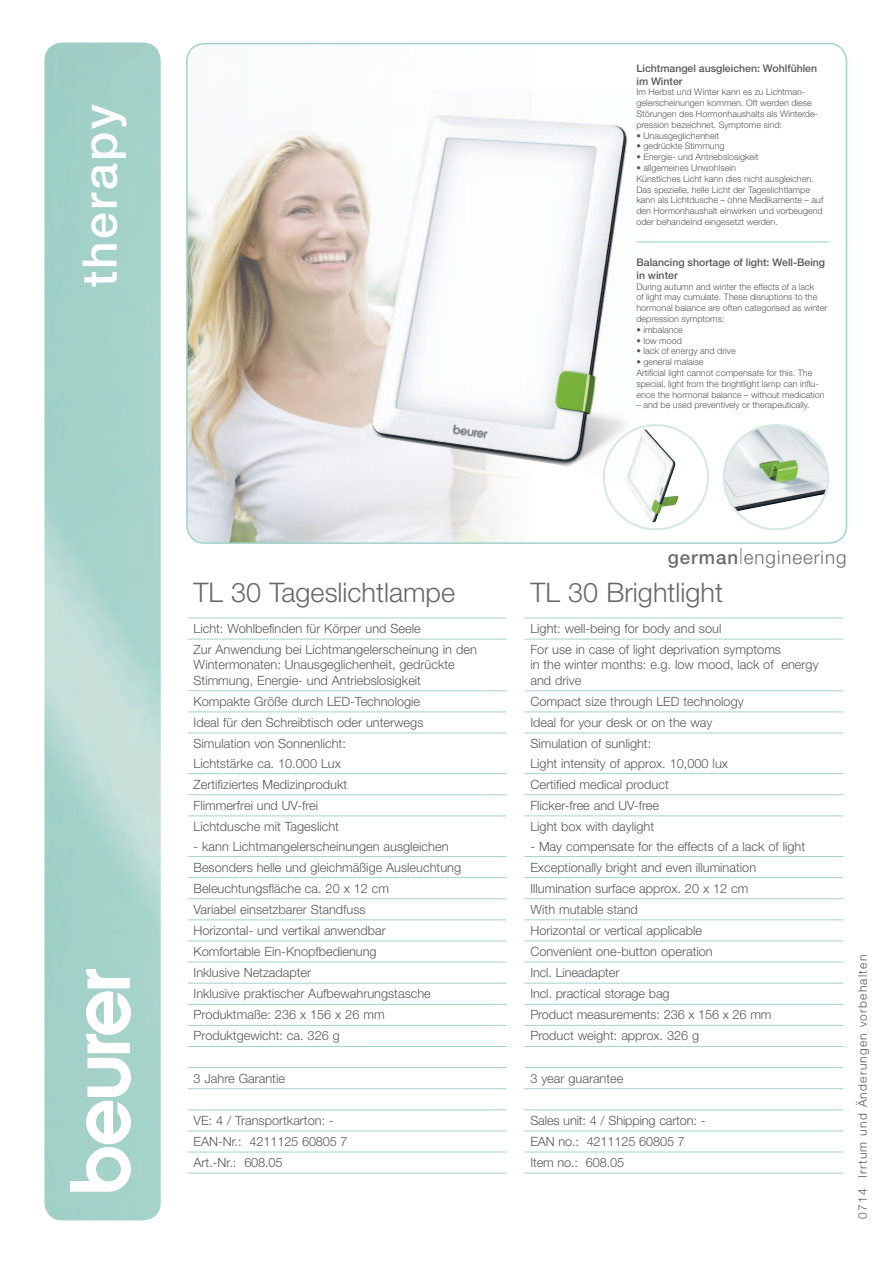
<style>
.page{position:relative;width:893px;height:1263px;background:#fff}
.page>*{position:absolute;margin:0;border:0;box-sizing:border-box;transform-origin:0 0}
.t1{font:500 48px "Helvetica Neue LT Pro";letter-spacing:.05em;color:#fff}
.t2{font:300 27px "Helvetica Neue LT Pro";color:#67676a}
.t3{font:300 18.75px "Helvetica Neue LT Pro";letter-spacing:.05em;color:#6c6d70}
.t4{font:300 12.75px/21.1px "Helvetica Neue LT Pro";color:#57585a}
.t5{font:300 12px "Helvetica Neue LT Pro";letter-spacing:.1em;color:#57585a}
.t6{font:500 10.5px/12.6px "Helvetica Neue LT Pro";color:#57585a}
.t7{font:300 9px/10.8px "Helvetica Neue LT Pro";color:#57585a}
.s1{font-weight:500}
.s2{font-weight:100;font-size:22.5px}
</style>
<div class="page">
<img style="left:44px;top:43px;width:117px;height:1177px">
<svg style="left:70px;top:969px;width:61px;height:223px"></svg>
<hr style="left:188px;top:618px;width:318px;height:1px;background:#a4d3cb">
<hr style="left:188px;top:639px;width:318px;height:1px;background:#a4d3cb">
<hr style="left:188px;top:690px;width:318px;height:1px;background:#a4d3cb">
<hr style="left:188px;top:711px;width:318px;height:1px;background:#a4d3cb">
<hr style="left:188px;top:733px;width:318px;height:1px;background:#a4d3cb">
<hr style="left:188px;top:773px;width:318px;height:1px;background:#a4d3cb">
<hr style="left:188px;top:794px;width:318px;height:1px;background:#a4d3cb">
<hr style="left:188px;top:815px;width:318px;height:1px;background:#a4d3cb">
<hr style="left:188px;top:856px;width:318px;height:1px;background:#a4d3cb">
<hr style="left:188px;top:877px;width:318px;height:1px;background:#a4d3cb">
<hr style="left:188px;top:898px;width:318px;height:1px;background:#a4d3cb">
<hr style="left:188px;top:919px;width:318px;height:1px;background:#a4d3cb">
<hr style="left:188px;top:940px;width:318px;height:1px;background:#a4d3cb">
<hr style="left:188px;top:962px;width:318px;height:1px;background:#a4d3cb">
<hr style="left:188px;top:983px;width:318px;height:1px;background:#a4d3cb">
<hr style="left:188px;top:1004px;width:318px;height:1px;background:#a4d3cb">
<hr style="left:188px;top:1025px;width:318px;height:1px;background:#a4d3cb">
<hr style="left:188px;top:1046px;width:318px;height:1px;background:#a4d3cb">
<hr style="left:188px;top:1067px;width:318px;height:1px;background:#a4d3cb">
<hr style="left:188px;top:1088px;width:318px;height:1px;background:#a4d3cb">
<hr style="left:188px;top:1109px;width:318px;height:1px;background:#a4d3cb">
<hr style="left:188px;top:1130px;width:318px;height:1px;background:#a4d3cb">
<hr style="left:188px;top:1152px;width:318px;height:1px;background:#a4d3cb">
<hr style="left:188px;top:1173px;width:318px;height:1px;background:#a4d3cb">
<svg style="left:524px;top:617px;width:319px;height:556px"></svg>
<hr style="left:524px;top:618px;width:319px;height:1px;background:#a6d3ca">
<hr style="left:524px;top:639px;width:319px;height:1px;background:#a6d3ca">
<hr style="left:524px;top:690px;width:319px;height:1px;background:#a6d3ca">
<hr style="left:524px;top:711px;width:319px;height:1px;background:#a6d3ca">
<hr style="left:524px;top:733px;width:319px;height:1px;background:#a6d3ca">
<hr style="left:524px;top:773px;width:319px;height:1px;background:#a6d3ca">
<hr style="left:524px;top:794px;width:319px;height:1px;background:#a6d3ca">
<hr style="left:524px;top:815px;width:319px;height:1px;background:#a6d3ca">
<hr style="left:524px;top:856px;width:319px;height:1px;background:#a6d3ca">
<hr style="left:524px;top:877px;width:319px;height:1px;background:#a6d3ca">
<hr style="left:524px;top:898px;width:319px;height:1px;background:#a6d3ca">
<hr style="left:524px;top:919px;width:319px;height:1px;background:#a6d3ca">
<hr style="left:524px;top:940px;width:319px;height:1px;background:#a6d3ca">
<hr style="left:524px;top:962px;width:319px;height:1px;background:#a6d3ca">
<hr style="left:524px;top:983px;width:319px;height:1px;background:#a6d3ca">
<hr style="left:524px;top:1004px;width:319px;height:1px;background:#a6d3ca">
<hr style="left:524px;top:1025px;width:319px;height:1px;background:#a6d3ca">
<hr style="left:524px;top:1046px;width:319px;height:1px;background:#a6d3ca">
<hr style="left:524px;top:1067px;width:319px;height:1px;background:#a6d3ca">
<hr style="left:524px;top:1088px;width:319px;height:1px;background:#a6d3ca">
<hr style="left:524px;top:1109px;width:319px;height:1px;background:#a6d3ca">
<hr style="left:524px;top:1130px;width:319px;height:1px;background:#a6d3ca">
<hr style="left:524px;top:1151px;width:319px;height:1px;background:#a6d3ca">
<hr style="left:524px;top:1173px;width:319px;height:1px;background:#a6d3ca">
<img style="left:187px;top:44px;width:659px;height:499px">
<div style="left:186px;top:43px;width:661px;height:501px;border:2px solid #a3d2ca;border-radius:18px"></div>
<hr style="left:636px;top:241px;width:193px;height:2px;background:#84cebf">
<img style="left:366px;top:89px;width:286px;height:406px">
<img style="left:372px;top:116px;width:254px;height:346px">
<img style="left:724px;top:425px;width:104px;height:86px">
<div style="left:723px;top:424px;width:106px;height:106px;border:2px solid #d2eae0;border-radius:50%"></div>
<img style="left:626px;top:429px;width:52px;height:93px">
<div style="left:603px;top:424px;width:106px;height:106px;border:2px solid #d2eae0;border-radius:50%"></div>
<h1 class="t1" style="left:71px;top:287px;width:184px;rotate:-90deg">therapy</h1>
<p class="t6" style="left:636px;top:62px;width:182px">Lichtmangel ausgleichen: Wohlfühlen im Winter</p>
<p class="t7" style="left:636px;top:87px;width:183px">Im Herbst und Winter kann es zu Lichtman&shy;gelerscheinungen kommen. Oft werden diese Störungen des Hormonhaushalts als Winterde&shy;pression bezeichnet. Symptome sind:</p>
<p class="t7" style="left:636px;top:130px;width:84px">• Unausgeglichenheit</p>
<p class="t7" style="left:636px;top:141px;width:90px">• gedrückte Stimmung</p>
<p class="t7" style="left:636px;top:151px;width:124px">• Energie- und Antriebslosigkeit</p>
<p class="t7" style="left:636px;top:162px;width:188px">• allgemeines Unwohlsein<br>Künstliches Licht kann dies nicht ausgleichen.<br>Das spezielle, helle Licht der Tageslichtlampe kann als Lichtdusche – ohne Medikamente – auf den Hormonhaushalt einwirken und vorbeugend oder behandelnd eingesetzt werden.</p>
<p class="t6" style="left:636px;top:256px;width:190px">Balancing shortage of light: Well-Being in winter</p>
<p class="t7" style="left:636px;top:281px;width:192px">During autumn and winter the effects of a lack<br>of light may cumulate. These disruptions to the hormonal balance are often categorised as winter depression symptoms:</p>
<p class="t7" style="left:636px;top:324px;width:48px">• imbalance</p>
<p class="t7" style="left:636px;top:335px;width:47px">• low mood</p>
<p class="t7" style="left:636px;top:346px;width:101px">• lack of energy and drive</p>
<p class="t7" style="left:636px;top:356px;width:190px">• general malaise<br>Artificial light cannot compensate for this. The special, light from the brightlight lamp can influ&shy;ence the hormonal balance – without medication</p>
<p class="t7" style="left:636px;top:400px;width:175px">– and be used preventively or therapeutically.</p>
<h2 class="t2" style="left:194px;top:576px;width:263px">TL 30 Tageslichtlampe</h2>
<p class="t4" style="left:194px;top:618px;width:285px">Licht: Wohlbefinden für Körper und Seele<br>Zur Anwendung bei Lichtmangelerscheinung in den</p>
<p class="t4" style="left:194px;top:657px;width:263px;line-height:15.3px">Wintermonaten: Unausgeglichenheit, gedrückte<br>Stimmung, Energie- und Antriebslosigkeit</p>
<p class="t4" style="left:194px;top:690px;width:231px">Kompakte Größe durch LED-Technologie<br>Ideal für den Schreibtisch oder unterwegs<br>Simulation von Sonnenlicht:</p>
<p class="t4" style="left:194px;top:752px;width:155px">Lichtstärke ca. 10.000 Lux<br>Zertifiziertes Medizinprodukt<br>Flimmerfrei und UV-frei<br>Lichtdusche mit Tageslicht</p>
<p class="t4" style="left:194px;top:835px;width:269px">- kann Lichtmangelerscheinungen ausgleichen Besonders helle und gleichmäßige Ausleuchtung Beleuchtungsfläche ca. 20 x 12 cm<br>Variabel einsetzbarer Standfuss<br>Horizontal- und vertikal anwendbar<br>Komfortable Ein-Knopfbedienung<br>Inklusive Netzadapter<br>Inklusive praktischer Aufbewahrungstasche Produktmaße: 236 x 156 x 26 mm Produktgewicht: ca. 326 g</p>
<p class="t4" style="left:194px;top:1067px;width:93px">3 Jahre Garantie</p>
<p class="t4" style="left:194px;top:1109px;width:156px">VE: 4 / Transportkarton: -<br>EAN-Nr.: 4211125 60805 7<br>Art.-Nr.: 608.05</p>
<h3 class="t3" style="left:668px;top:546px;width:180px"><span class="s1">german</span><span class="s2">l</span>engineering</h3>
<h2 class="t2" style="left:530px;top:576px;width:194px">TL 30 Brightlight</h2>
<p class="t4" style="left:530px;top:618px;width:252px">Light: well-being for body and soul<br>For use in case of light deprivation symptoms</p>
<p class="t4" style="left:530px;top:657px;width:290px;line-height:15.3px">in the winter months: e.g. low mood, lack of energy and drive</p>
<p class="t4" style="left:530px;top:690px;width:215px">Compact size through LED technology<br>Ideal for your desk or on the way<br>Simulation of sunlight:</p>
<p class="t4" style="left:530px;top:752px;width:199px">Light intensity of approx. 10,000 lux<br>Certified medical product<br>Flicker-free and UV-free<br>Light box with daylight</p>
<p class="t4" style="left:530px;top:835px;width:276px">- May compensate for the effects of a lack of light Exceptionally bright and even illumination Illumination surface approx. 20 x 12 cm<br>With mutable stand<br>Horizontal or vertical applicable<br>Convenient one-button operation<br>Incl. Lineadapter<br>Incl. practical storage bag<br>Product measurements: 236 x 156 x 26 mm Product weight: approx. 326 g</p>
<p class="t4" style="left:530px;top:1067px;width:95px">3 year guarantee</p>
<p class="t4" style="left:530px;top:1109px;width:177px">Sales unit: 4 / Shipping carton: -<br>EAN no.: 4211125 60805 7<br>Item no.: 608.05</p>
<p class="t5" style="left:855px;top:1219px;width:266px;rotate:-90deg">0714 Irrtum und Änderungen vorbehalten</p>
</div>
